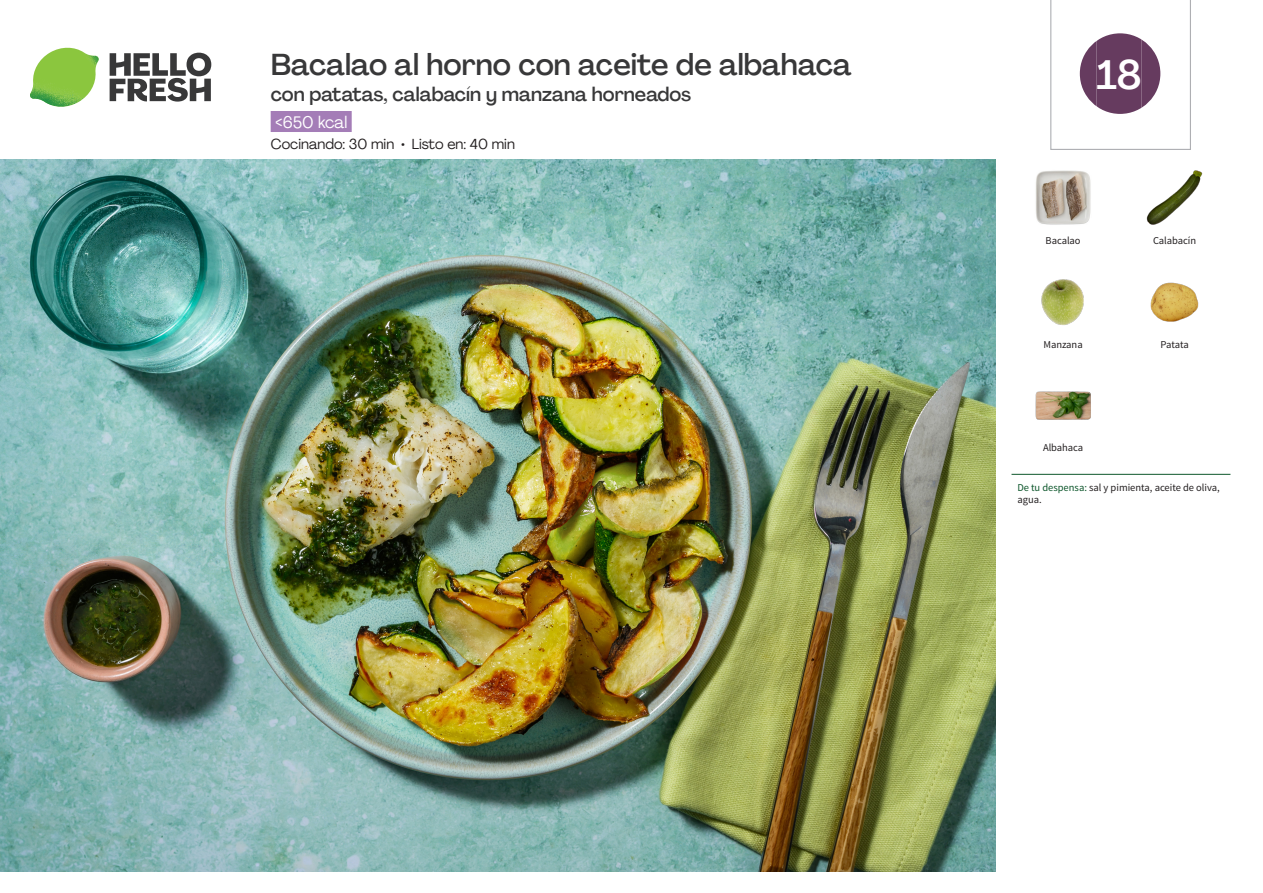
<style>
.page{position:relative;width:1263px;height:893px;background:#fff}
.page>*{position:absolute;margin:0;border:0;box-sizing:border-box;transform-origin:0 0}
._24_Recipe_Nr_Bag{font:500 40.5px "Agrandir";color:#fff}
._15_Titel_UK{font:500 30px "Agrandir";color:#383839}
._15_Titel_UK-2{font:500 19.5px "Agrandir";color:#383839}
._02_Box_Type{font:16.5px "Agrandir";color:#fff}
._02_Box_Type-2{font:14.25px "Agrandir";color:#231f20}
._18_FRONT_ingredients_UK{font:10.5px/12px "Source Sans Pro";letter-spacing:-.005em;color:#231f20}
.s1{color:#0e572c}
</style>
<div class="page">
<svg style="left:110px;top:53px;width:101px;height:49px"></svg>
<img style="left:30px;top:48px;width:69px;height:59px">
<img style="left:0;top:159px;width:995px;height:713px">
<div style="left:271px;top:111px;width:81px;height:21px;background:#a47db7"></div>
<img style="left:1035px;top:170px;width:56px;height:55px">
<img style="left:1146px;top:170px;width:57px;height:55px">
<img style="left:1150px;top:282px;width:49px;height:40px">
<img style="left:1041px;top:279px;width:43px;height:46px">
<img style="left:1035px;top:391px;width:56px;height:29px">
<hr style="left:1011px;top:474px;width:219px;height:1px;background:#0e572c">
<svg style="left:1050px;top:0;width:141px;height:150px"></svg>
<p class="_15_Titel_UK" style="left:271px;top:46px;width:582px">Bacalao al horno con aceite de albahaca</p>
<p class="_15_Titel_UK-2" style="left:271px;top:82px;width:422px">con patatas, calabacín y manzana horneados</p>
<p class="_02_Box_Type" style="left:275px;top:112px;width:74px">&lt;650 kcal</p>
<p class="_02_Box_Type-2" style="left:271px;top:135px;width:246px">Cocinando: 30 min • Listo en: 40 min</p>
<p class="_24_Recipe_Nr_Bag" style="left:1096px;top:50px;width:46px">18</p>
<p class="_18_FRONT_ingredients_UK" style="left:1045px;top:235px;width:37px">Bacalao</p>
<p class="_18_FRONT_ingredients_UK" style="left:1153px;top:235px;width:45px">Calabacín</p>
<p class="_18_FRONT_ingredients_UK" style="left:1043px;top:339px;width:41px">Manzana</p>
<p class="_18_FRONT_ingredients_UK" style="left:1160px;top:339px;width:30px">Patata</p>
<p class="_18_FRONT_ingredients_UK" style="left:1043px;top:441px;width:42px">Albahaca</p>
<p class="_18_FRONT_ingredients_UK" style="left:1017px;top:481px;width:204px"><span class="s1">De tu despensa:</span> sal y pimienta, aceite de oliva, agua.</p>
</div>
